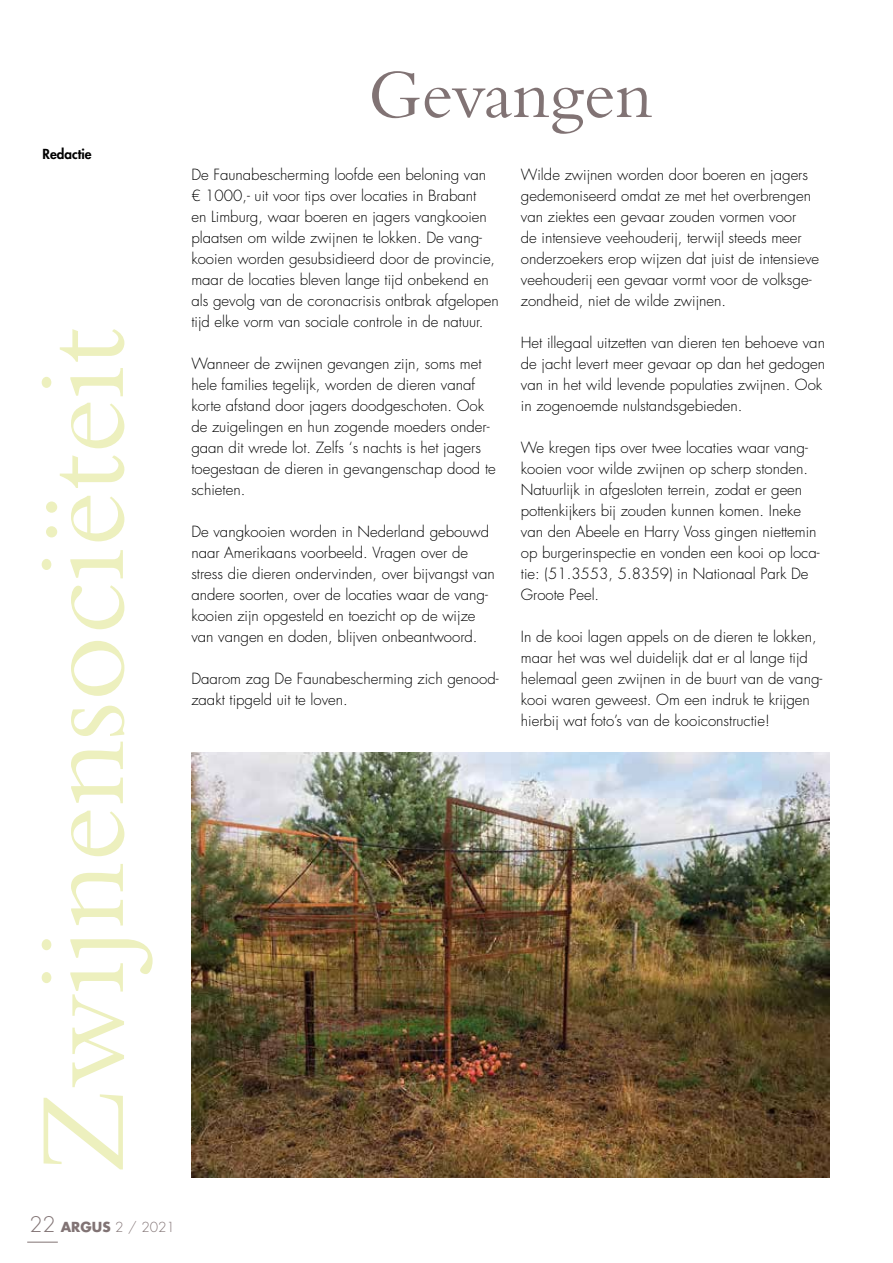
<style>
.page{position:relative;width:893px;height:1263px;background:#fff}
.page>*{position:absolute;margin:0;border:0;box-sizing:border-box;transform-origin:0 0}
.t1{font:127.5px "Bembo";color:#edf0be}
.t2{font:72px "Bembo";color:#817374}
.t3{font:300 15px/21px "Futura Std";color:#000}
.t4{font:300 13.5px "Futura Std";color:#817374}
.t5{font:800 13.5px "Futura Std";color:#000}
.s1{font-size:21px}
.s2{font-weight:700}
</style>
<div class="page">
<hr style="left:27px;top:1242px;width:31px;height:1px;background:#817374">
<img style="left:191px;top:753px;width:638px;height:424px">
<p class="t5" style="left:43px;top:145px;width:51px">Redactie</p>
<h1 class="t1" style="left:9px;top:1174px;width:848px;rotate:-90deg">Zwijnensociëteit</h1>
<p class="t4" style="left:30px;top:1219px;width:147px"><span class="s1">22</span> <span class="s2">ARGUS</span> 2 / 2021</p>
<h2 class="t2" style="left:368px;top:52px;width:286px">Gevangen</h2>
<p class="t3" style="left:191px;top:164px;width:309px">De Faunabescherming loofde een beloning van € 1000,- uit voor tips over locaties in Brabant<br>en Limburg, waar boeren en jagers vangkooien plaatsen om wilde zwijnen te lokken. De vang&shy;kooien worden gesubsidieerd door de provincie, maar de locaties bleven lange tijd onbekend en als gevolg van de coronacrisis ontbrak afgelopen tijd elke vorm van sociale controle in de natuur.</p>
<p class="t3" style="left:191px;top:353px;width:306px">Wanneer de zwijnen gevangen zijn, soms met hele families tegelijk, worden de dieren vanaf korte afstand door jagers doodgeschoten. Ook de zuigelingen en hun zogende moeders onder&shy;gaan dit wrede lot. Zelfs ‘s nachts is het jagers toegestaan de dieren in gevangenschap dood te schieten.</p>
<p class="t3" style="left:191px;top:521px;width:305px">De vangkooien worden in Nederland gebouwd naar Amerikaans voorbeeld. Vragen over de stress die dieren ondervinden, over bijvangst van andere soorten, over de locaties waar de vang&shy;kooien zijn opgesteld en toezicht op de wijze van vangen en doden, blijven onbeantwoord.</p>
<p class="t3" style="left:191px;top:668px;width:309px">Daarom zag De Faunabescherming zich genood&shy;zaakt tipgeld uit te loven.</p>
<p class="t3" style="left:521px;top:164px;width:300px">Wilde zwijnen worden door boeren en jagers gedemoniseerd omdat ze met het overbrengen van ziektes een gevaar zouden vormen voor<br>de intensieve veehouderij, terwijl steeds meer onderzoekers erop wijzen dat juist de intensieve veehouderij een gevaar vormt voor de volksge&shy;zondheid, niet de wilde zwijnen.</p>
<p class="t3" style="left:521px;top:332px;width:306px">Het illegaal uitzetten van dieren ten behoeve van de jacht levert meer gevaar op dan het gedogen van in het wild levende populaties zwijnen. Ook in zogenoemde nulstandsgebieden.</p>
<p class="t3" style="left:521px;top:437px;width:300px">We kregen tips over twee locaties waar vang&shy;kooien voor wilde zwijnen op scherp stonden.<br>Natuurlijk in afgesloten terrein, zodat er geen pottenkijkers bij zouden kunnen komen. Ineke van den Abeele en Harry Voss gingen niettemin op burgerinspectie en vonden een kooi op loca&shy;tie: (51.3553, 5.8359) in Nationaal Park De Groote Peel.</p>
<p class="t3" style="left:521px;top:626px;width:303px">In de kooi lagen appels on de dieren te lokken, maar het was wel duidelijk dat er al lange tijd helemaal geen zwijnen in de buurt van de vang&shy;kooi waren geweest. Om een indruk te krijgen hierbij wat foto’s van de kooiconstructie!</p>
</div>
